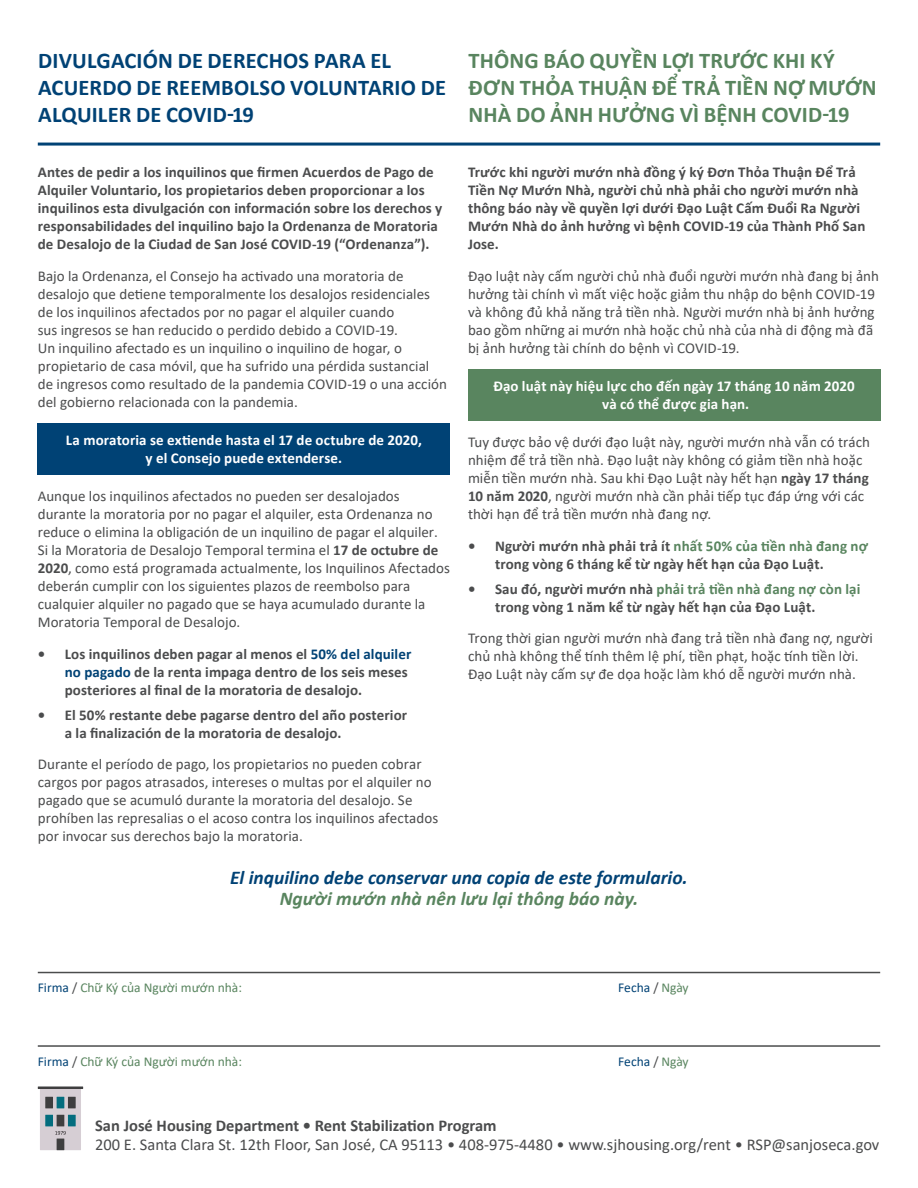
<style>
.page{position:relative;width:918px;height:1188px;background:#fff}
.page>*{position:absolute;margin:0;border:0;box-sizing:border-box;transform-origin:0 0}
.t1{font:700 22.5px/27px "Calibri";letter-spacing:.005em;color:#59855f}
.t2{font:700 22.5px/27px "Calibri";letter-spacing:.005em;color:#004275}
.t3{font:italic 700 19.5px/21px "Calibri";color:#004275;text-align:center}
.t4{font:16.5px/19.5px "Calibri";color:#4b4c4d}
.t5{font:15px/18px "Calibri";letter-spacing:.005em;color:#4b4c4d}
.t6{font:700 15px/18px "Calibri";letter-spacing:.005em;color:#4b4c4d}
.t7{font:700 15px/18px "Calibri";letter-spacing:.005em;color:#fff;text-align:center}
.t8{font:13.5px "Calibri";color:#59855f}
.t9{font:13.5px "Calibri";color:#004275}
.s1{font-weight:700}
.s2{color:#004275}
.s3{color:#59855f}
.s4{color:#4b4c4d}
</style>
<div class="page">
<div style="left:38px;top:424px;width:412px;height:51px;background:#004275"></div>
<div style="left:468px;top:369px;width:412px;height:52px;background:#59855f"></div>
<hr style="left:38px;top:143px;width:842px;height:3px;background:#004275">
<hr style="left:38px;top:972px;width:842px;height:1px;background:#4b4c4d">
<hr style="left:38px;top:1045px;width:842px;height:2px;background:#4b4c4d">
<hr style="left:38px;top:1087px;width:45px;height:2px;background:#3e3e3f">
<svg style="left:40px;top:1089px;width:41px;height:61px;background:#a8adb4"></svg>
<p class="t2" style="left:38px;top:47px;width:409px">DIVULGACIÓN DE DERECHOS PARA EL<br>ACUERDO DE REEMBOLSO VOLUNTARIO DE<br>ALQUILER DE COVID-19</p>
<p class="t6" style="left:38px;top:163px;width:406px">Antes de pedir a los inquilinos que firmen Acuerdos de Pago de Alquiler Voluntario, los propietarios deben proporcionar a los inquilinos esta divulgación con información sobre los derechos y responsabilidades del inquilino bajo la Ordenanza de Moratoria de Desalojo de la Ciudad de San José COVID-19 (“Ordenanza”).</p>
<p class="t5" style="left:38px;top:267px;width:411px">Bajo la Ordenanza, el Consejo ha activado una moratoria de desalojo que detiene temporalmente los desalojos residenciales de los inquilinos afectados por no pagar el alquiler cuando<br>sus ingresos se han reducido o perdido debido a COVID-19.<br>Un inquilino afectado es un inquilino o inquilino de hogar, o propietario de casa móvil, que ha sufrido una pérdida sustancial de ingresos como resultado de la pandemia COVID-19 o una acción del gobierno relacionada con la pandemia.</p>
<p class="t7" style="left:66px;top:431px;width:357px">La moratoria se extiende hasta el 17 de octubre de 2020, y el Consejo puede extenderse.</p>
<p class="t5" style="left:38px;top:487px;width:414px">Aunque los inquilinos afectados no pueden ser desalojados durante la moratoria por no pagar el alquiler, esta Ordenanza no reduce o elimina la obligación de un inquilino de pagar el alquiler.<br>Si la Moratoria de Desalojo Temporal termina el <span class="s1">17 de octubre de 2020</span>, como está programada actualmente, los Inquilinos Afectados deberán cumplir con los siguientes plazos de reembolso para cualquier alquiler no pagado que se haya acumulado durante la Moratoria Temporal de Desalojo.</p>
<p class="t6" style="left:65px;top:645px;width:348px;text-indent:-27px">• Los inquilinos deben pagar al menos el <span class="s2">50% del alquiler no pagado</span> de la renta impaga dentro de los seis meses posteriores al final de la moratoria de desalojo.</p>
<p class="t6" style="left:65px;top:705px;width:344px;text-indent:-27px">• El 50% restante debe pagarse dentro del año posterior a la finalización de la moratoria de desalojo.</p>
<p class="t5" style="left:38px;top:755px;width:402px">Durante el período de pago, los propietarios no pueden cobrar cargos por pagos atrasados, intereses o multas por el alquiler no pagado que se acumuló durante la moratoria del desalojo. Se prohíben las represalias o el acoso contra los inquilinos afectados por invocar sus derechos bajo la moratoria.</p>
<p class="t1" style="left:468px;top:47px;width:410px">THÔNG BÁO QUYỀN LỢI TRƯỚC KHI KÝ<br>ĐƠN THỎA THUẬN ĐỂ TRẢ TIỀN NỢ MƯỚN<br>NHÀ DO ẢNH HƯỞNG VÌ BỆNH COVID-19</p>
<p class="t6" style="left:468px;top:163px;width:399px">Trước khi người mướn nhà đồng ý ký Đơn Thỏa Thuận Để Trả Tiền Nợ Mướn Nhà, người chủ nhà phải cho người mướn nhà thông báo này về quyền lợi dưới Đạo Luật Cấm Đuổi Ra Người Mướn Nhà do ảnh hưởng vì bệnh COVID-19 của Thành Phố San Jose.</p>
<p class="t5" style="left:468px;top:267px;width:413px">Đạo luật này cấm người chủ nhà đuổi người mướn nhà đang bị ảnh hưởng tài chính vì mất việc hoặc giảm thu nhập do bệnh COVID-19 và không đủ khả năng trả tiền nhà. Người mướn nhà bị ảnh hưởng bao gồm những ai mướn nhà hoặc chủ nhà của nhà di động mà đã bị ảnh hưởng tài chính do bệnh vì COVID-19.</p>
<p class="t7" style="left:493px;top:377px;width:363px">Đạo luật này hiệu lực cho đến ngày 17 tháng 10 năm 2020 và có thể được gia hạn.</p>
<p class="t5" style="left:468px;top:433px;width:404px">Tuy được bảo vệ dưới đạo luật này, người mướn nhà vẫn có trách nhiệm để trả tiền nhà. Đạo luật này không có giảm tiền nhà hoặc miễn tiền mướn nhà. Sau khi Đạo Luật này hết hạn <span class="s1">ngày 17 tháng 10 năm 2020</span>, người mướn nhà cần phải tiếp tục đáp ứng với các thời hạn để trả tiền mướn nhà đang nợ.</p>
<p class="t6" style="left:495px;top:537px;width:375px;text-indent:-27px">• Người mướn nhà phải trả ít <span class="s3">nhất 50% của tiền nhà đang nợ </span>trong vòng 6 tháng kể từ ngày hết hạn của Đạo Luật.</p>
<p class="t6" style="left:495px;top:579px;width:367px;text-indent:-27px">• Sau đó, người mướn nhà <span class="s3">phải trả tiền nhà đang nợ còn lại </span>trong vòng 1 năm kể từ ngày hết hạn của Đạo Luật.</p>
<p class="t5" style="left:468px;top:629px;width:406px">Trong thời gian người mướn nhà đang trả tiền nhà đang nợ, người chủ nhà không thể tính thêm lệ phí, tiền phạt, hoặc tính tiền lời.<br>Đạo Luật này cấm sự đe dọa hoặc làm khó dễ người mướn nhà.</p>
<p class="t3" style="left:230px;top:866px;width:459px">El inquilino debe conservar una copia de este formulario.<br><span class="s3">Người mướn nhà nên lưu lại thông báo này.</span></p>
<p class="t8" style="left:38px;top:978px;width:206px"><span class="s2">Firma</span> <span class="s4">/</span> Chữ Ký của Người mướn nhà:</p>
<p class="t9" style="left:618px;top:978px;width:72px">Fecha <span class="s4">/</span> <span class="s3">Ngày</span></p>
<p class="t8" style="left:38px;top:1052px;width:206px"><span class="s2">Firma</span> <span class="s4">/</span> Chữ Ký của Người mướn nhà:</p>
<p class="t9" style="left:618px;top:1052px;width:72px">Fecha <span class="s4">/</span> <span class="s3">Ngày</span></p>
<p class="t4" style="left:95px;top:1115px;width:786px"><span class="s1">San José Housing Department • Rent Stabilization Program<br></span>200 E. Santa Clara St. 12th Floor, San José, CA 95113 • 408-975-4480 • www.sjhousing.org/rent • RSP@sanjoseca.gov</p>
</div>
